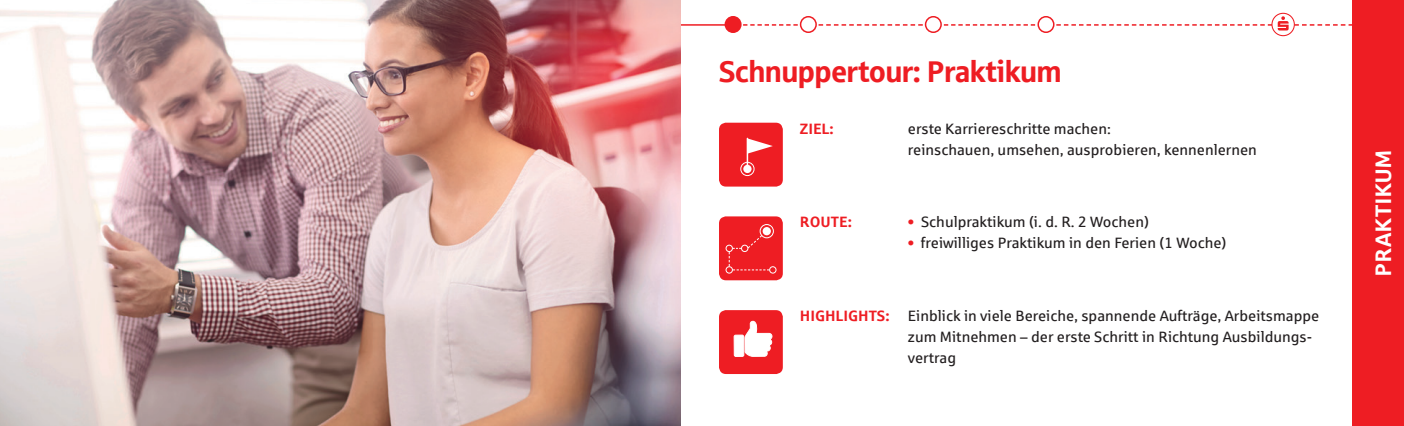
<style>
.page{position:relative;width:1404px;height:426px;background:#fff}
.page>*{position:absolute;margin:0;border:0;box-sizing:border-box;transform-origin:0 0}
.t1{font:30px "Sparkasse Head";color:#ee1d23}
.t2{font:22.5px "Sparkasse Head";letter-spacing:.04em;color:#fff}
.t3{font:15px/21px "Sparkasse Rg";color:#231f20}
.t4{font:700 15px "Sparkasse Rg";color:#ee1d23}
.s1{color:#ee1d23}
.s2{font-weight:700;color:#ee1d23}
</style>
<div class="page">
<div style="left:1352px;top:0;width:51px;height:425px;background:#ee1d23"></div>
<div style="left:719px;top:122px;width:63px;height:64px;background:#ee1d23;border-radius:7px"></div>
<svg style="left:743px;top:164px;width:8px;height:9px"></svg>
<div style="left:740px;top:161px;width:14px;height:15px;border:1px solid #fff;border-radius:50%"></div>
<svg style="left:745px;top:166px;width:4px;height:5px"></svg>
<hr style="left:746px;top:138px;width:2px;height:31px;background:#fff">
<svg style="left:748px;top:138px;width:24px;height:15px"></svg>
<div style="left:719px;top:216px;width:63px;height:64px;background:#ee1d23;border-radius:7px"></div>
<div style="left:769px;top:266px;width:7px;height:7px;border:1px solid #fff;border-radius:50%"></div>
<div style="left:725px;top:266px;width:7px;height:7px;border:1px solid #fff;border-radius:50%"></div>
<div style="left:725px;top:244px;width:7px;height:7px;border:1px solid #fff;border-radius:50%"></div>
<svg style="left:762px;top:227px;width:8px;height:8px"></svg>
<div style="left:759px;top:224px;width:14px;height:14px;border:1px solid #fff;border-radius:50%"></div>
<svg style="left:728px;top:229px;width:41px;height:41px"></svg>
<div style="left:719px;top:310px;width:63px;height:63px;background:#ee1d23;border-radius:7px"></div>
<svg style="left:744px;top:321px;width:28px;height:35px"></svg>
<div style="left:734px;top:334px;width:9px;height:22px;background:#fff;border-radius:2px"></div>
<div style="left:734px;top:334px;width:9px;height:22px;border:1px solid #fff;border-radius:2px"></div>
<svg style="left:943px;top:24px;width:92px;height:2px"></svg>
<svg style="left:743px;top:24px;width:179px;height:2px"></svg>
<div style="left:1037px;top:16px;width:17px;height:17px;border:2px solid #ee1d23;border-radius:50%"></div>
<svg style="left:1271px;top:13px;width:23px;height:23px"></svg>
<div style="left:1271px;top:13px;width:23px;height:23px;border:1px solid #ee1d23;border-radius:50%"></div>
<div style="left:724px;top:16px;width:17px;height:17px;background:#ee1d23;border-radius:50%"></div>
<hr style="left:680px;top:24px;width:56px;height:2px;background:#ee1d23">
<div style="left:924px;top:16px;width:17px;height:17px;border:2px solid #ee1d23;border-radius:50%"></div>
<div style="left:800px;top:17px;width:16px;height:15px;background:#fff;border-radius:50%"></div>
<div style="left:799px;top:16px;width:17px;height:17px;border:2px solid #ee1d23;border-radius:50%"></div>
<svg style="left:1048px;top:16px;width:304px;height:14px"></svg>
<img style="left:0;top:0;width:680px;height:425px">
<p class="t1" style="left:719px;top:52px;width:344px">Schnuppertour: Praktikum</p>
<p class="t4" style="left:799px;top:119px;width:35px">ZIEL:</p>
<p class="t3" style="left:907px;top:118px;width:350px">erste Karriereschritte machen:<br>reinschauen, umsehen, ausprobieren, kennenlernen</p>
<p class="t4" style="left:799px;top:212px;width:54px">ROUTE:</p>
<p class="t3" style="left:907px;top:211px;width:242px"><span class="s1">•</span> Schulpraktikum (i. d. R. 2 Wochen)</p>
<p class="t3" style="left:907px;top:232px;width:320px"><span class="s1">•</span> freiwilliges Praktikum in den Ferien (1 Woche)</p>
<p class="t3" style="left:907px;top:305px;width:413px;text-indent:-108px"><span class="s2">HIGHLIGHTS:</span> Einblick in viele Bereiche, spannende Aufträge, Arbeitsmappe zum Mitnehmen – der erste Schritt in Richtung Ausbildungs&shy;vertrag</p>
<p class="t2" style="left:1368px;top:275px;width:127px;rotate:-90deg">PRAKTIKUM</p>
</div>
